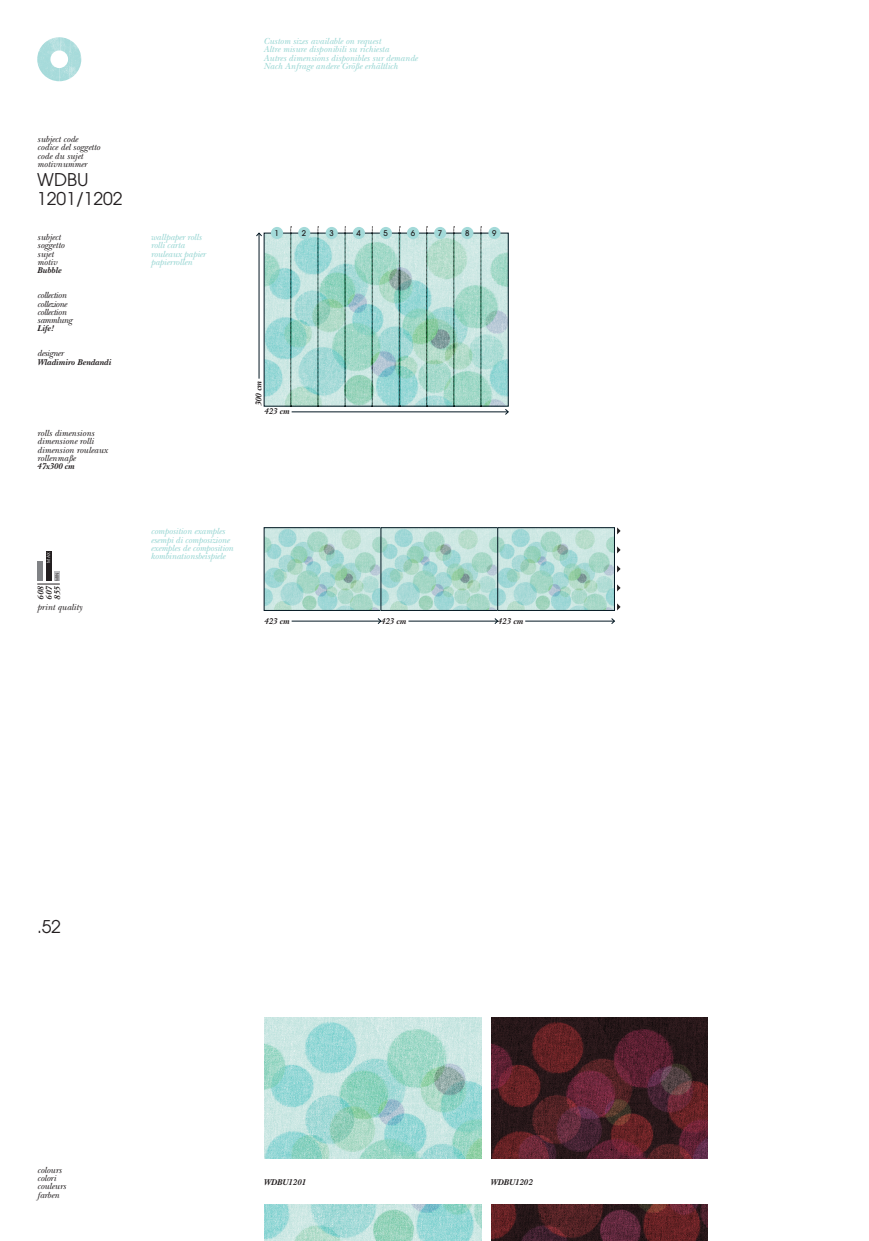
<style>
.page{position:relative;width:869px;height:1241px;background:#fff}
.page>*{position:absolute;margin:0;border:0;box-sizing:border-box;transform-origin:0 0}
.t1{font:17.5px/18.8px "Avant Garde";color:#231f20}
.t2{font:italic 9.19px/8.3px "New Baskerville";letter-spacing:-.01em;color:#96d5d2}
.t3{font:italic 9.19px/8.3px "New Baskerville";color:#231f20}
.t4{font:italic 9.19px/8.3px "New Baskerville";letter-spacing:-.04em;color:#231f20}
.t5{font:italic 700 8.75px/8.3px "New Baskerville";color:#231f20}
.t6{font:500 7.88px "Avant Garde";color:#231f20}
.t7{font:4.38px "Avant Garde";color:#fff}
</style>
<div class="page">
<img style="left:37px;top:37px;width:44px;height:44px">
<img style="left:264px;top:1017px;width:217px;height:223px">
<img style="left:491px;top:1017px;width:216px;height:223px">
<div style="left:263px;top:1159px;width:220px;height:44px;background:#fff"></div>
<div style="left:490px;top:1159px;width:220px;height:44px;background:#fff"></div>
<img style="left:266px;top:235px;width:240px;height:169px">
<svg style="left:290px;top:226px;width:1px;height:180px"></svg>
<svg style="left:317px;top:226px;width:2px;height:180px"></svg>
<svg style="left:344px;top:226px;width:2px;height:180px"></svg>
<svg style="left:372px;top:226px;width:1px;height:180px"></svg>
<svg style="left:399px;top:226px;width:1px;height:180px"></svg>
<svg style="left:426px;top:226px;width:1px;height:180px"></svg>
<svg style="left:453px;top:226px;width:1px;height:180px"></svg>
<img style="left:266px;top:529px;width:113px;height:79px">
<div style="left:461px;top:227px;width:12px;height:12px;background:#a3dad9;border-radius:50%"></div>
<hr style="left:259px;top:233px;width:1px;height:145px;background:#031722">
<svg style="left:256px;top:233px;width:6px;height:3px"></svg>
<hr style="left:291px;top:411px;width:217px;height:1px;background:#031722">
<svg style="left:505px;top:409px;width:3px;height:5px"></svg>
<hr style="left:291px;top:621px;width:89px;height:1px;background:#031722">
<svg style="left:377px;top:618px;width:4px;height:6px"></svg>
<div style="left:271px;top:227px;width:12px;height:12px;background:#a3dad9;border-radius:50%"></div>
<div style="left:298px;top:227px;width:12px;height:12px;background:#a3dad9;border-radius:50%"></div>
<div style="left:325px;top:227px;width:12px;height:12px;background:#a3dad9;border-radius:50%"></div>
<div style="left:352px;top:227px;width:13px;height:12px;background:#a3dad9;border-radius:50%"></div>
<div style="left:379px;top:227px;width:13px;height:12px;background:#a3dad9;border-radius:50%"></div>
<div style="left:407px;top:227px;width:12px;height:12px;background:#a3dad9;border-radius:50%"></div>
<div style="left:434px;top:227px;width:12px;height:12px;background:#a3dad9;border-radius:50%"></div>
<svg style="left:480px;top:226px;width:1px;height:180px"></svg>
<div style="left:488px;top:227px;width:12px;height:12px;background:#a3dad9;border-radius:50%"></div>
<svg style="left:382px;top:529px;width:113px;height:79px"></svg>
<hr style="left:408px;top:621px;width:89px;height:1px;background:#031722">
<svg style="left:494px;top:618px;width:3px;height:6px"></svg>
<svg style="left:617px;top:527px;width:3px;height:7px"></svg>
<svg style="left:617px;top:603px;width:3px;height:7px"></svg>
<svg style="left:617px;top:584px;width:3px;height:7px"></svg>
<svg style="left:617px;top:565px;width:3px;height:7px"></svg>
<svg style="left:617px;top:546px;width:3px;height:7px"></svg>
<svg style="left:499px;top:529px;width:113px;height:79px"></svg>
<div style="left:497px;top:527px;width:117px;height:83px;border:1px solid #031722"></div>
<hr style="left:525px;top:621px;width:89px;height:1px;background:#031722">
<svg style="left:611px;top:618px;width:3px;height:6px"></svg>
<div style="left:46px;top:551px;width:5px;height:30px;background:#231f20"></div>
<svg style="left:37px;top:583px;width:23px;height:1px"></svg>
<div style="left:37px;top:561px;width:6px;height:20px;background:#808285"></div>
<div style="left:54px;top:571px;width:6px;height:10px;background:#bcbdc0"></div>
<p class="t3" style="left:37px;top:135px;width:64px">subject code codice del soggetto code du sujet motivnummer</p>
<h1 class="t1" style="left:37px;top:170px;width:87px">WDBU<br>1201/1202</h1>
<p class="t3" style="left:37px;top:233px;width:29px">subject soggetto sujet motiv</p>
<p class="t5" style="left:37px;top:266px;width:25px">Bubble</p>
<p class="t4" style="left:37px;top:291px;width:37px">collection collezione collection sammlung</p>
<p class="t5" style="left:37px;top:324px;width:18px">Life!</p>
<p class="t4" style="left:37px;top:349px;width:28px">designer</p>
<p class="t5" style="left:37px;top:358px;width:75px">Wladimiro Bendandi</p>
<p class="t3" style="left:37px;top:429px;width:72px">rolls dimensions dimensione rolli dimension rouleaux rollenmaße</p>
<p class="t5" style="left:37px;top:462px;width:38px">47x300 cm</p>
<p class="t7" style="left:46px;top:562px;width:11px;rotate:-90deg">MAX</p>
<p class="t5" style="left:37px;top:599px;width:28px;rotate:-90deg">608<br>607<br>855 <sup>MIN</sup></p>
<p class="t3" style="left:37px;top:602px;width:47px">print quality</p>
<p class="t2" style="left:263px;top:37px;width:156px">Custom sizes available on request<br>Altre misure disponibili su richiesta<br>Autres dimensions disponibles sur demande Nach Anfrage andere Größe erhältlich</p>
<p class="t2" style="left:151px;top:233px;width:56px">wallpaper rolls rolli carta rouleaux papier papierrollen</p>
<p class="t6" style="left:274px;top:228px;width:6px">1</p>
<p class="t6" style="left:302px;top:228px;width:6px">2</p>
<p class="t6" style="left:329px;top:228px;width:6px">3</p>
<p class="t6" style="left:356px;top:228px;width:6px">4</p>
<p class="t6" style="left:383px;top:228px;width:6px">5</p>
<p class="t6" style="left:410px;top:228px;width:6px">6</p>
<p class="t6" style="left:437px;top:228px;width:6px">7</p>
<p class="t6" style="left:465px;top:228px;width:6px">8</p>
<p class="t6" style="left:492px;top:228px;width:6px">9</p>
<p class="t5" style="left:254px;top:406px;width:27px;rotate:-90deg">300 cm</p>
<p class="t5" style="left:264px;top:407px;width:27px">423 cm</p>
<p class="t2" style="left:151px;top:527px;width:84px">composition examples esempi di composizione exemples de composition kombinationsbeispiele</p>
<p class="t5" style="left:264px;top:616px;width:27px">423 cm</p>
<p class="t5" style="left:380px;top:616px;width:27px">423 cm</p>
<p class="t5" style="left:497px;top:616px;width:27px">423 cm</p>
<h1 class="t1" style="left:37px;top:917px;width:25px">.52</h1>
<p class="t3" style="left:37px;top:1165px;width:30px">colours colori couleurs farben</p>
<p class="t5" style="left:263px;top:1177px;width:44px">WDBU1201</p>
<p class="t5" style="left:490px;top:1177px;width:44px">WDBU1202</p>
</div>
